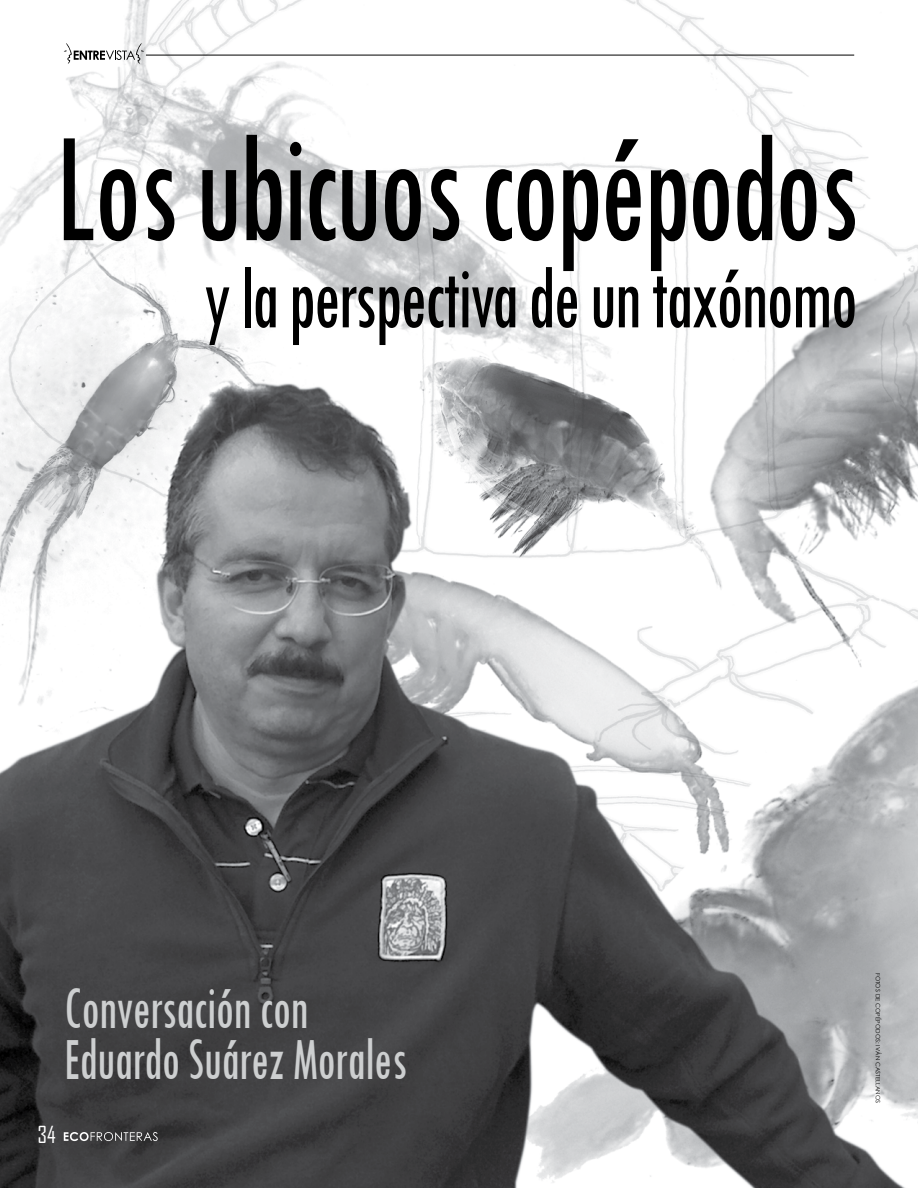
<style>
.page{position:relative;width:918px;height:1188px;background:#fff}
.page>*{position:absolute;margin:0;border:0;box-sizing:border-box;transform-origin:0 0}
.t1{font:condensed 163.5px "Tw Cen";letter-spacing:-.03em;color:#000;scale:.8 1}
.t2{font:condensed 93.6px "Tw Cen";letter-spacing:-.03em;color:#000;scale:.8 1}
.t3{font:condensed 62.25px/51px "Tw Cen";letter-spacing:-.01em;color:#cdcfd0;scale:.8 1}
.t4{font:22.5px "Agency FB";color:#fff}
.t5{font:6px "Century Gothic";letter-spacing:.01em;color:#000}
</style>
<div class="page">
<img style="left:0;top:0;width:918px;height:1188px">
<hr style="left:146px;top:55px;width:708px;height:1px;background:#000">
<svg style="left:64px;top:1132px;width:94px;height:9px"></svg>
<svg style="left:64px;top:43px;width:80px;height:21px"></svg>
<h1 class="t1" style="left:55px;top:90px;width:1007px">Los ubicuos copépodos</h1>
<h2 class="t2" style="left:203px;top:242px;width:819px">y la perspectiva de un taxónomo</h2>
<p class="t3" style="left:64px;top:982px;width:431px">Conversación con<br>Eduardo Suárez Morales</p>
<p class="t4" style="left:38px;top:1121px;width:20px">34</p>
<p class="t5" style="left:882px;top:973px;width:132px;rotate:90deg">FOTOS DE COPÉPODOS: IVÁN CASTELLANOS</p>
</div>
